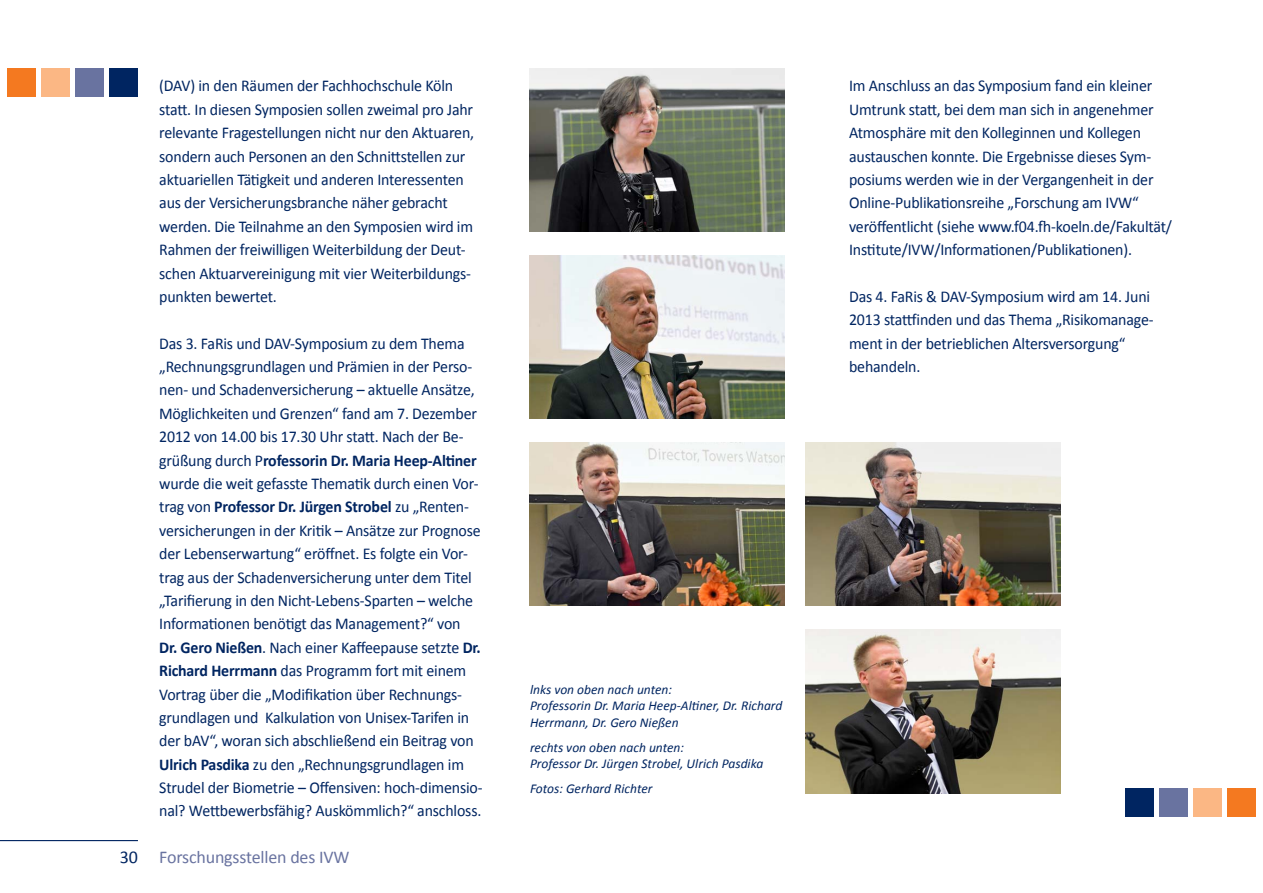
<style>
.page{position:relative;width:1263px;height:893px;background:#fff}
.page>*{position:absolute;margin:0;border:0;box-sizing:border-box;transform-origin:0 0}
.t1{font:18px "Calibri";letter-spacing:-.01em;color:#6973a0}
.t2{font:18px "Calibri";color:#002561}
.t3{font:16.5px/23.4px "Calibri";letter-spacing:-.01em;color:#002561;scale:.96 1}
.t4{font:italic 13.5px/16.5px "Calibri";color:#002561}
.s1{font-weight:700}
</style>
<div class="page">
<hr style="left:0;top:840px;width:138px;height:1px;background:#002561">
<div style="left:1227px;top:788px;width:28px;height:28px;background:#f47920"></div>
<div style="left:1125px;top:788px;width:29px;height:28px;background:#002561"></div>
<div style="left:1193px;top:788px;width:28px;height:28px;background:#fbb784"></div>
<div style="left:1159px;top:788px;width:29px;height:28px;background:#6973a0"></div>
<div style="left:7px;top:68px;width:29px;height:29px;background:#f47920"></div>
<div style="left:109px;top:68px;width:29px;height:29px;background:#002561"></div>
<div style="left:41px;top:68px;width:29px;height:29px;background:#fbb784"></div>
<div style="left:75px;top:68px;width:29px;height:29px;background:#6973a0"></div>
<img style="left:530px;top:68px;width:254px;height:164px">
<img style="left:530px;top:255px;width:254px;height:164px">
<img style="left:530px;top:442px;width:254px;height:164px">
<img style="left:806px;top:629px;width:254px;height:164px">
<img style="left:806px;top:442px;width:254px;height:164px">
<p class="t2" style="left:120px;top:846px;width:20px">30</p>
<p class="t3" style="left:159px;top:74px;width:329px">(DAV) in den Räumen der Fachhochschule Köln statt. In diesen Symposien sollen zweimal pro Jahr relevante Fragestellungen nicht nur den Aktuaren, sondern auch Personen an den Schnittstellen zur aktuariellen Tätigkeit und anderen Interessenten aus der Versicherungsbranche näher gebracht werden. Die Teilnahme an den Symposien wird im Rahmen der freiwilligen Weiterbildung der Deut&shy;schen Aktuarvereinigung mit vier Weiterbildungs&shy;punkten bewertet.</p>
<p class="t3" style="left:159px;top:331px;width:338px">Das 3. FaRis und DAV-Symposium zu dem Thema „Rechnungsgrundlagen und Prämien in der Perso&shy;nen- und Schadenversicherung – aktuelle Ansätze, Möglichkeiten und Grenzen“ fand am 7. Dezember 2012 von 14.00 bis 17.30 Uhr statt. Nach der Be&shy;grüßung durch P<span class="s1">rofessorin Dr. Maria Heep-Altiner </span>wurde die weit gefasste Thematik durch einen Vor&shy;trag von <span class="s1">Professor Dr. Jürgen Strobel</span> zu „Renten&shy;versicherungen in der Kritik – Ansätze zur Prognose der Lebenserwartung“ eröffnet. Es folgte ein Vor&shy;trag aus der Schadenversicherung unter dem Titel „Tarifierung in den Nicht-Lebens-Sparten – welche Informationen benötigt das Management?“ von <span class="s1">Dr. Gero Nießen</span>. Nach einer Kaffeepause setzte <span class="s1">Dr.<br>Richard Herrmann</span> das Programm fort mit einem Vortrag über die „Modifikation über Rechnungs&shy;grundlagen und Kalkulation von Unisex-Tarifen in der bAV“, woran sich abschließend ein Beitrag von <span class="s1">Ulrich Pasdika</span> zu den „Rechnungsgrundlagen im Strudel der Biometrie – Offensiven: hoch-dimensio&shy;nal? Wettbewerbsfähig? Auskömmlich?“ anschloss.</p>
<p class="t1" style="left:159px;top:846px;width:192px">Forschungsstellen des IVW</p>
<p class="t4" style="left:530px;top:681px;width:254px">lnks von oben nach unten:<br>Professorin Dr. Maria Heep-Altiner, Dr. Richard<br>Herrmann, Dr. Gero Nießen</p>
<p class="t4" style="left:530px;top:739px;width:235px">rechts von oben nach unten:<br>Professor Dr. Jürgen Strobel, Ulrich Pasdika</p>
<p class="t4" style="left:530px;top:780px;width:124px">Fotos: Gerhard Richter</p>
<p class="t3" style="left:849px;top:74px;width:338px">Im Anschluss an das Symposium fand ein kleiner Umtrunk statt, bei dem man sich in angenehmer Atmosphäre mit den Kolleginnen und Kollegen austauschen konnte. Die Ergebnisse dieses Sym&shy;posiums werden wie in der Vergangenheit in der Online-Publikationsreihe „Forschung am IVW“ veröffentlicht (siehe www.f04.fh-koeln.de/Fakultät/ Institute/IVW/Informationen/Publikationen).</p>
<p class="t3" style="left:849px;top:285px;width:319px">Das 4. FaRis &amp; DAV-Symposium wird am 14. Juni 2013 stattfinden und das Thema „Risikomanage&shy;ment in der betrieblichen Altersversorgung“ behandeln.</p>
</div>
